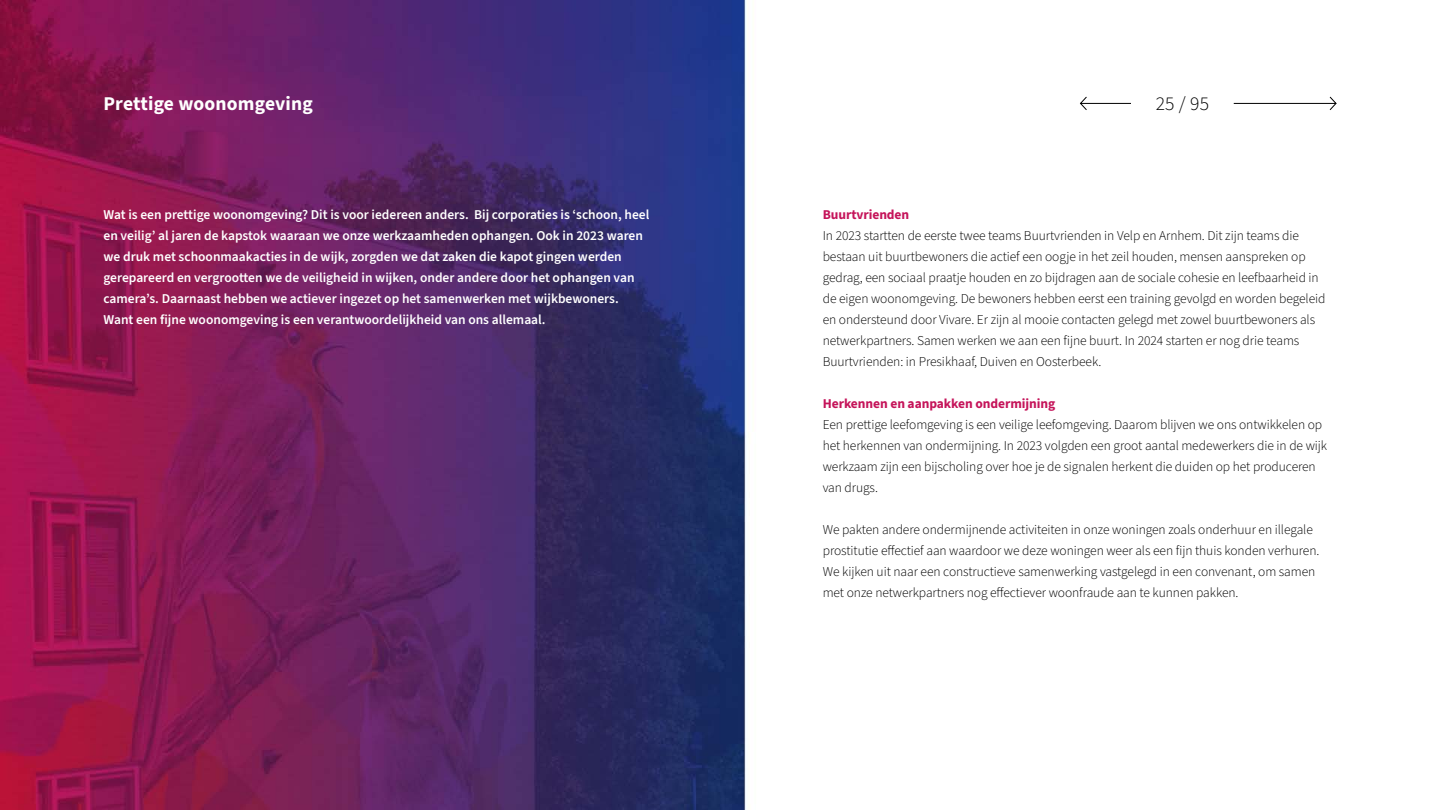
<style>
.page{position:relative;width:1440px;height:810px;background:#fff}
.page>*{position:absolute;margin:0;border:0;box-sizing:border-box;transform-origin:0 0}
.t1{font:700 19.5px "Source Sans 3";letter-spacing:.01em;color:#fff}
.t2{font:300 19.5px "Source Sans 3";color:#000}
.t3{font:300 13.5px/21px "Source Sans 3";letter-spacing:-.005em;color:#000}
.t4{font:600 13.5px/21px "Source Sans 3";color:#fff}
.t5{font:700 13.5px "Source Sans 3";letter-spacing:-.005em;color:#c5145a}
</style>
<div class="page">
<img style="left:0;top:0;width:746px;height:810px">
<svg style="left:1233px;top:96px;width:104px;height:14px"></svg>
<svg style="left:1080px;top:96px;width:51px;height:14px"></svg>
<h1 class="t1" style="left:104px;top:90px;width:211px">Prettige woonomgeving</h1>
<h1 class="t2" style="left:1156px;top:90px;width:55px">25 / 95</h1>
<p class="t4" style="left:103px;top:205px;width:547px">Wat is een prettige woonomgeving? Dit is voor iedereen anders. Bij corporaties is ‘schoon, heel en veilig’ al jaren de kapstok waaraan we onze werkzaamheden ophangen. Ook in 2023 waren we druk met schoonmaakacties in de wijk, zorgden we dat zaken die kapot gingen werden gerepareerd en vergrootten we de veiligheid in wijken, onder andere door het ophangen van camera’s. Daarnaast hebben we actiever ingezet op het samenwerken met wijkbewoners.<br>Want een fijne woonomgeving is een verantwoordelijkheid van ons allemaal.</p>
<p class="t5" style="left:823px;top:206px;width:88px">Buurtvrienden</p>
<p class="t3" style="left:823px;top:225px;width:504px">In 2023 startten de eerste twee teams Buurtvrienden in Velp en Arnhem. Dit zijn teams die bestaan uit buurtbewoners die actief een oogje in het zeil houden, mensen aanspreken op gedrag, een sociaal praatje houden en zo bijdragen aan de sociale cohesie en leefbaarheid in de eigen woonomgeving. De bewoners hebben eerst een training gevolgd en worden begeleid en ondersteund door Vivare. Er zijn al mooie contacten gelegd met zowel buurtbewoners als netwerkpartners. Samen werken we aan een fijne buurt. In 2024 starten er nog drie teams Buurtvrienden: in Presikhaaf, Duiven en Oosterbeek.</p>
<p class="t5" style="left:823px;top:395px;width:234px">Herkennen en aanpakken ondermijning</p>
<p class="t3" style="left:823px;top:414px;width:506px">Een prettige leefomgeving is een veilige leefomgeving. Daarom blijven we ons ontwikkelen op het herkennen van ondermijning. In 2023 volgden een groot aantal medewerkers die in de wijk werkzaam zijn een bijscholing over hoe je de signalen herkent die duiden op het produceren van drugs.</p>
<p class="t3" style="left:823px;top:520px;width:498px">We pakten andere ondermijnende activiteiten in onze woningen zoals onderhuur en illegale prostitutie effectief aan waardoor we deze woningen weer als een fijn thuis konden verhuren.<br>We kijken uit naar een constructieve samenwerking vastgelegd in een convenant, om samen met onze netwerkpartners nog effectiever woonfraude aan te kunnen pakken.</p>
</div>
